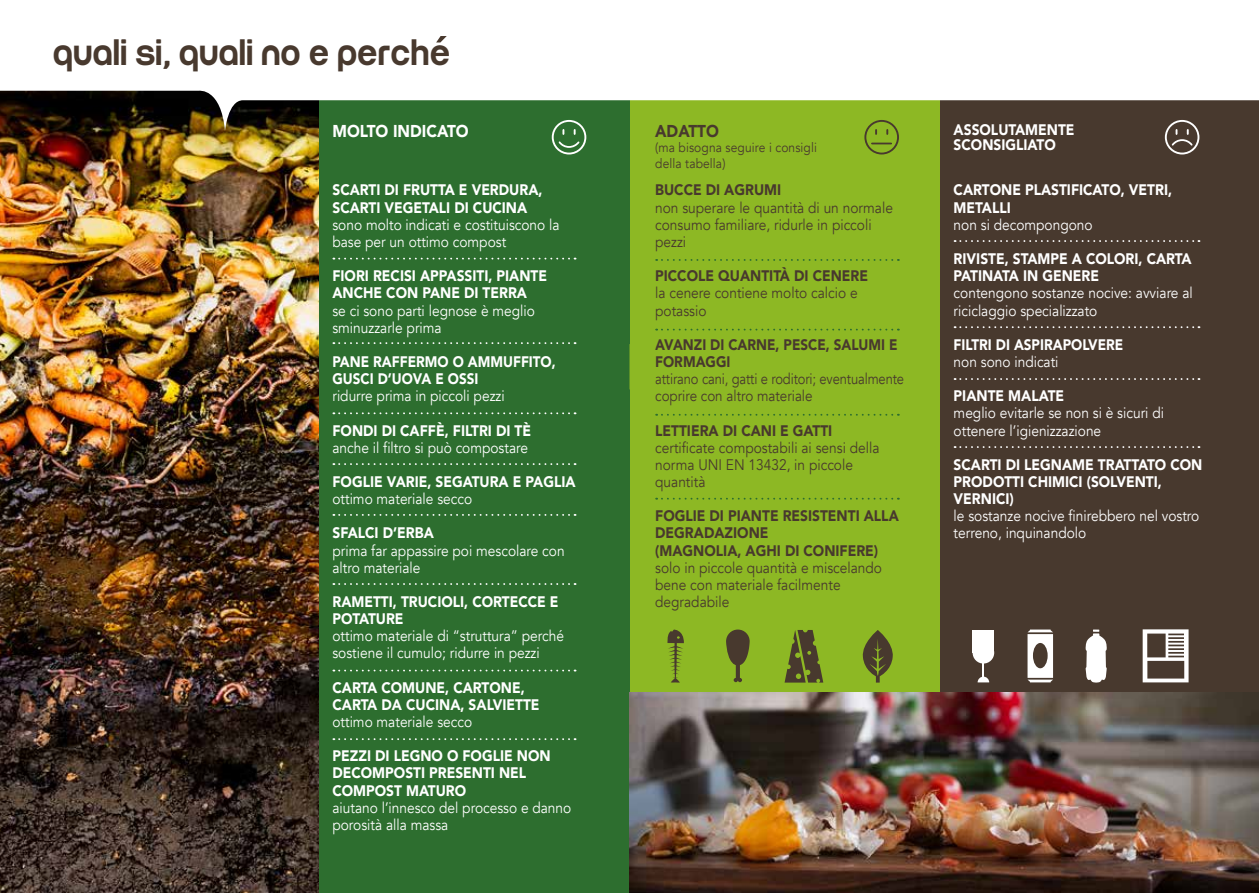
<style>
.page{position:relative;width:1259px;height:893px;background:#fff}
.page>*{position:absolute;margin:0;border:0;box-sizing:border-box;transform-origin:0 0}
.t1{font:500 38.1px "Run";color:#48392e}
.t2{font:900 17.1px "Avenir";color:#fff;scale:.9 1}
.t3{font:900 17.1px "Avenir";color:#48392e;scale:.9 1}
.t4{font:15.3px/17.1px "Avenir";color:#fff;scale:.9 1}
.t5{font:900 15.3px/17.1px "Avenir";color:#fff;scale:.9 1}
.t6{font:15.3px/17.1px "Avenir";color:#48392e;scale:.9 1}
.t7{font:900 15.3px/17.1px "Avenir";color:#48392e;scale:.9 1}
.t8{font:15.3px/17.1px "Avenir";color:#48392e;scale:.85 1}
.t9{font:900 15.3px/17.1px "Avenir";color:#fff;scale:.88 1}
.t10{font:900 15.3px/17.1px "Avenir";color:#48392e;scale:.88 1}
.t11{font:13.35px/15.3px "Avenir";letter-spacing:.01em;color:#48392e;scale:.9 1}
</style>
<div class="page">
<div style="left:629px;top:0;width:311px;height:699px;background:#8db824"></div>
<div style="left:287px;top:0;width:342px;height:893px;background:#2d6e2f"></div>
<div style="left:940px;top:0;width:319px;height:699px;background:#48392e"></div>
<img style="left:0;top:131px;width:319px;height:762px">
<svg style="left:0;top:0;width:1259px;height:131px;fill:#fff"></svg>
<svg style="left:333px;top:258px;width:242px;height:2px"></svg>
<svg style="left:656px;top:259px;width:243px;height:2px"></svg>
<svg style="left:656px;top:329px;width:243px;height:2px"></svg>
<svg style="left:656px;top:498px;width:243px;height:2px"></svg>
<svg style="left:656px;top:414px;width:243px;height:2px"></svg>
<svg style="left:333px;top:342px;width:242px;height:2px"></svg>
<svg style="left:333px;top:412px;width:242px;height:2px"></svg>
<svg style="left:333px;top:463px;width:242px;height:2px"></svg>
<svg style="left:333px;top:514px;width:242px;height:2px"></svg>
<svg style="left:333px;top:583px;width:242px;height:2px"></svg>
<svg style="left:333px;top:670px;width:242px;height:1px"></svg>
<svg style="left:333px;top:738px;width:242px;height:2px"></svg>
<svg style="left:954px;top:240px;width:245px;height:2px"></svg>
<svg style="left:954px;top:326px;width:245px;height:2px"></svg>
<svg style="left:954px;top:378px;width:245px;height:2px"></svg>
<svg style="left:954px;top:446px;width:245px;height:2px"></svg>
<div style="left:552px;top:120px;width:34px;height:34px;border:2px solid #fff;border-radius:50%"></div>
<svg style="left:557px;top:141px;width:24px;height:8px"></svg>
<div style="left:1164px;top:120px;width:35px;height:34px;border:2px solid #fff;border-radius:50%"></div>
<svg style="left:1170px;top:130px;width:24px;height:17px"></svg>
<div style="left:864px;top:120px;width:35px;height:34px;border:2px solid #48392e;border-radius:50%"></div>
<svg style="left:872px;top:143px;width:19px;height:1px"></svg>
<img style="left:629px;top:692px;width:630px;height:201px">
<svg style="left:667px;top:629px;width:17px;height:54px"></svg>
<svg style="left:726px;top:629px;width:23px;height:53px"></svg>
<svg style="left:784px;top:630px;width:39px;height:53px"></svg>
<svg style="left:862px;top:630px;width:31px;height:53px"></svg>
<hr style="left:982px;top:659px;width:2px;height:22px;background:#fff">
<svg style="left:977px;top:677px;width:12px;height:5px"></svg>
<div style="left:972px;top:642px;width:22px;height:21px;background:#fff;border-radius:50%"></div>
<div style="left:972px;top:630px;width:22px;height:23px;background:#fff"></div>
<svg style="left:1027px;top:629px;width:26px;height:53px"></svg>
<svg style="left:1085px;top:629px;width:22px;height:54px"></svg>
<svg style="left:1142px;top:629px;width:46px;height:53px"></svg>
<svg style="left:436px;top:36px;width:11px;height:6px"></svg>
<div style="left:629px;top:344px;width:26px;height:45px;border:1px solid #8db824"></div>
<h1 class="t1" style="left:53px;top:37px;width:399px">quali si, quali no e perche</h1>
<p class="t2" style="left:332px;top:116px;width:153px">MOLTO INDICATO</p>
<p class="t3" style="left:655px;top:116px;width:72px">ADATTO</p>
<p class="t11" style="left:655px;top:140px;width:181px">(ma bisogna seguire i consigli della tabella)</p>
<p class="t5" style="left:332px;top:181px;width:235px">SCARTI DI FRUTTA E VERDURA,<br>SCARTI VEGETALI DI CUCINA</p>
<p class="t4" style="left:332px;top:216px;width:254px">sono molto indicati e costituiscono la base per un ottimo compost</p>
<p class="t5" style="left:332px;top:267px;width:240px">FIORI RECISI APPASSITI, PIANTE<br>ANCHE CON PANE DI TERRA</p>
<p class="t4" style="left:332px;top:302px;width:226px">se ci sono parti legnose è meglio sminuzzarle prima</p>
<p class="t9" style="left:332px;top:353px;width:255px">PANE RAFFERMO O AMMUFFITO,<br>GUSCI D’UOVA E OSSI</p>
<p class="t4" style="left:332px;top:388px;width:193px">ridurre prima in piccoli pezzi</p>
<p class="t5" style="left:332px;top:421px;width:222px">FONDI DI CAFFÈ, FILTRI DI TÈ</p>
<p class="t4" style="left:332px;top:439px;width:219px">anche il filtro si può compostare</p>
<p class="t5" style="left:332px;top:473px;width:272px">FOGLIE VARIE, SEGATURA E PAGLIA</p>
<p class="t4" style="left:332px;top:491px;width:157px">ottimo materiale secco</p>
<p class="t5" style="left:332px;top:524px;width:114px">SFALCI D’ERBA</p>
<p class="t4" style="left:332px;top:542px;width:259px">prima far appassire poi mescolare con altro materiale</p>
<p class="t5" style="left:332px;top:593px;width:253px">RAMETTI, TRUCIOLI, CORTECCE E<br>POTATURE</p>
<p class="t4" style="left:332px;top:628px;width:259px">ottimo materiale di “struttura” perché sostiene il cumulo; ridurre in pezzi</p>
<p class="t5" style="left:332px;top:678px;width:232px">CARTA COMUNE, CARTONE,<br>CARTA DA CUCINA, SALVIETTE</p>
<p class="t4" style="left:332px;top:713px;width:157px">ottimo materiale secco</p>
<p class="t5" style="left:332px;top:747px;width:244px">PEZZI DI LEGNO O FOGLIE NON<br>DECOMPOSTI PRESENTI NEL<br>COMPOST MATURO</p>
<p class="t4" style="left:332px;top:799px;width:267px">aiutano l’innesco del processo e danno porosità alla massa</p>
<p class="t7" style="left:655px;top:181px;width:141px">BUCCE DI AGRUMI</p>
<p class="t6" style="left:655px;top:199px;width:266px">non superare le quantità di un normale consumo familiare, ridurle in piccoli pezzi</p>
<p class="t7" style="left:655px;top:267px;width:238px">PICCOLE QUANTITÀ DI CENERE</p>
<p class="t6" style="left:655px;top:285px;width:226px">la cenere contiene molto calcio e potassio</p>
<p class="t10" style="left:655px;top:336px;width:277px">AVANZI DI CARNE, PESCE, SALUMI E<br>FORMAGGI</p>
<p class="t8" style="left:655px;top:371px;width:294px">attirano cani, gatti e roditori; eventualmente coprire con altro materiale</p>
<p class="t7" style="left:655px;top:421px;width:198px">LETTIERA DI CANI E GATTI</p>
<p class="t6" style="left:655px;top:439px;width:251px">certificate compostabili ai sensi della norma UNI EN 13432, in piccole quantità</p>
<p class="t7" style="left:655px;top:507px;width:272px">FOGLIE DI PIANTE RESISTENTI ALLA<br>DEGRADAZIONE<br>(MAGNOLIA, AGHI DI CONIFERE)</p>
<p class="t6" style="left:655px;top:559px;width:254px">solo in piccole quantità e miscelando bene con materiale facilmente degradabile</p>
<p class="t5" style="left:953px;top:122px;width:136px;line-height:15.3px">ASSOLUTAMENTE<br>SCONSIGLIATO</p>
<p class="t5" style="left:953px;top:181px;width:244px">CARTONE PLASTIFICATO, VETRI,<br>METALLI</p>
<p class="t4" style="left:953px;top:216px;width:156px">non si decompongono</p>
<p class="t5" style="left:953px;top:250px;width:266px">RIVISTE, STAMPE A COLORI, CARTA<br>PATINATA IN GENERE</p>
<p class="t4" style="left:953px;top:285px;width:267px">contengono sostanze nocive: avviare al riciclaggio specializzato</p>
<p class="t9" style="left:953px;top:336px;width:194px">FILTRI DI ASPIRAPOLVERE</p>
<p class="t4" style="left:953px;top:353px;width:118px">non sono indicati</p>
<p class="t5" style="left:953px;top:387px;width:124px">PIANTE MALATE</p>
<p class="t4" style="left:953px;top:405px;width:235px">meglio evitarle se non si è sicuri di ottenere l’igienizzazione</p>
<p class="t5" style="left:953px;top:456px;width:278px">SCARTI DI LEGNAME TRATTATO CON<br>PRODOTTI CHIMICI (SOLVENTI,<br>VERNICI)</p>
<p class="t4" style="left:953px;top:508px;width:274px">le sostanze nocive finirebbero nel vostro terreno, inquinandolo</p>
</div>
